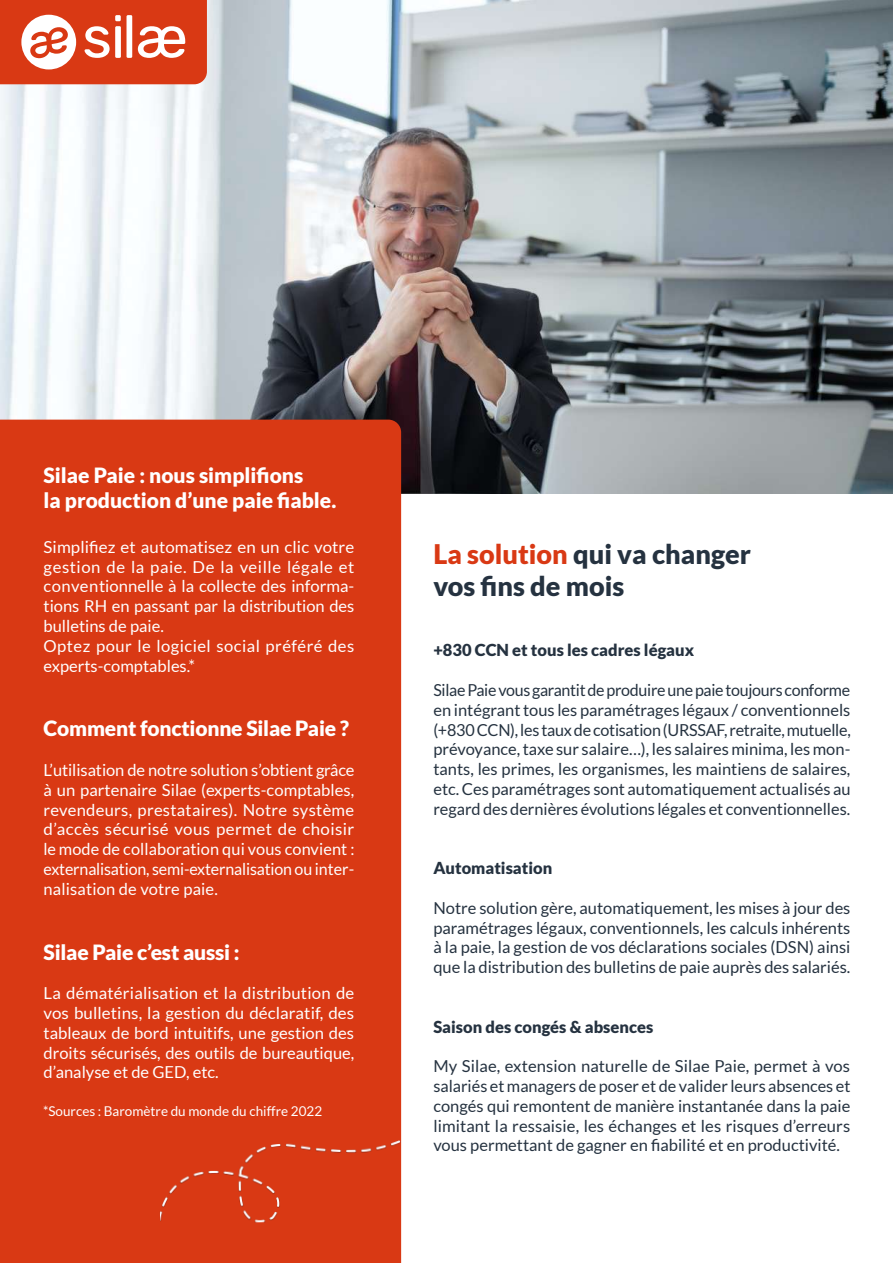
<style>
.page{position:relative;width:893px;height:1263px;background:#fff}
.page>*{position:absolute;margin:0;border:0;box-sizing:border-box;transform-origin:0 0}
.t1{font:900 27px/32.4px "Lato";color:#253240}
.t2{font:900 21px/25.2px "Lato";letter-spacing:-.01em;color:#fff}
.t3{font:16.5px/19.8px "Lato";color:#253240;text-align:justify}
.t4{font:16.5px/19.8px "Lato";color:#fff;text-align:justify}
.t5{font:900 16.5px "Lato";color:#253240}
.t6{font:13.5px "Lato";color:#fff}
.s1{color:#d93914}
</style>
<div class="page">
<img style="left:0;top:0;width:893px;height:493px">
<div style="left:0;top:420px;width:401px;height:843px;background:#d93914"></div>
<svg style="left:0;top:0;width:207px;height:84px"></svg>
<div style="left:160px;top:1116px;width:241px;height:108px;background:#d93914"></div>
<p class="t2" style="left:44px;top:462px;width:294px">Silae Paie : nous simplifions<br>la production d’une paie fiable.</p>
<p class="t4" style="left:44px;top:537px;width:312px;text-align:left">Simplifiez et automatisez en un clic votre gestion de la paie. De la veille légale et conventionnelle à la collecte des informa&shy;tions RH en passant par la distribution des bulletins de paie.<br>Optez pour le logiciel social préféré des experts-comptables.*</p>
<p class="t2" style="left:44px;top:716px;width:307px">Comment fonctionne Silae Paie ?</p>
<p class="t4" style="left:44px;top:760px;width:312px">L’utilisation de notre solution s’obtient grâce à un partenaire Silae (experts-comptables, revendeurs, prestataires). Notre système d’accès sécurisé vous permet de choisir le mode de collaboration qui vous convient : externalisation, semi-externalisation ou inter&shy;nalisation de votre paie.</p>
<p class="t2" style="left:44px;top:939px;width:198px">Silae Paie c’est aussi :</p>
<p class="t4" style="left:44px;top:983px;width:312px">La dématérialisation et la distribution de vos bulletins, la gestion du déclaratif, des tableaux de bord intuitifs, une gestion des droits sécurisés, des outils de bureautique, d’analyse et de GED, etc.</p>
<p class="t6" style="left:43px;top:1103px;width:281px">*Sources : Baromètre du monde du chiffre 2022</p>
<h1 class="t1" style="left:433px;top:537px;width:319px"><span class="s1">La solution</span> qui va changer vos fins de mois</h1>
<p class="t5" style="left:433px;top:641px;width:262px">+830 CCN et tous les cadres légaux</p>
<p class="t3" style="left:433px;top:680px;width:419px">Silae Paie vous garantit de produire une paie toujours conforme en intégrant tous les paramétrages légaux / conventionnels (+830 CCN), les taux de cotisation (URSSAF, retraite, mutuelle, prévoyance, taxe sur salaire…), les salaires minima, les mon&shy;tants, les primes, les organismes, les maintiens de salaires, etc. Ces paramétrages sont automatiquement actualisés au regard des dernières évolutions légales et conventionnelles.</p>
<p class="t5" style="left:433px;top:858px;width:120px">Automatisation</p>
<p class="t3" style="left:433px;top:898px;width:419px">Notre solution gère, automatiquement, les mises à jour des paramétrages légaux, conventionnels, les calculs inhérents à la paie, la gestion de vos déclarations sociales (DSN) ainsi que la distribution des bulletins de paie auprès des salariés.</p>
<p class="t5" style="left:433px;top:1017px;width:221px">Saison des congés &amp; absences</p>
<p class="t3" style="left:433px;top:1056px;width:419px">My Silae, extension naturelle de Silae Paie, permet à vos salariés et managers de poser et de valider leurs absences et congés qui remontent de manière instantanée dans la paie limitant la ressaisie, les échanges et les risques d’erreurs vous permettant de gagner en fiabilité et en productivité.</p>
</div>
